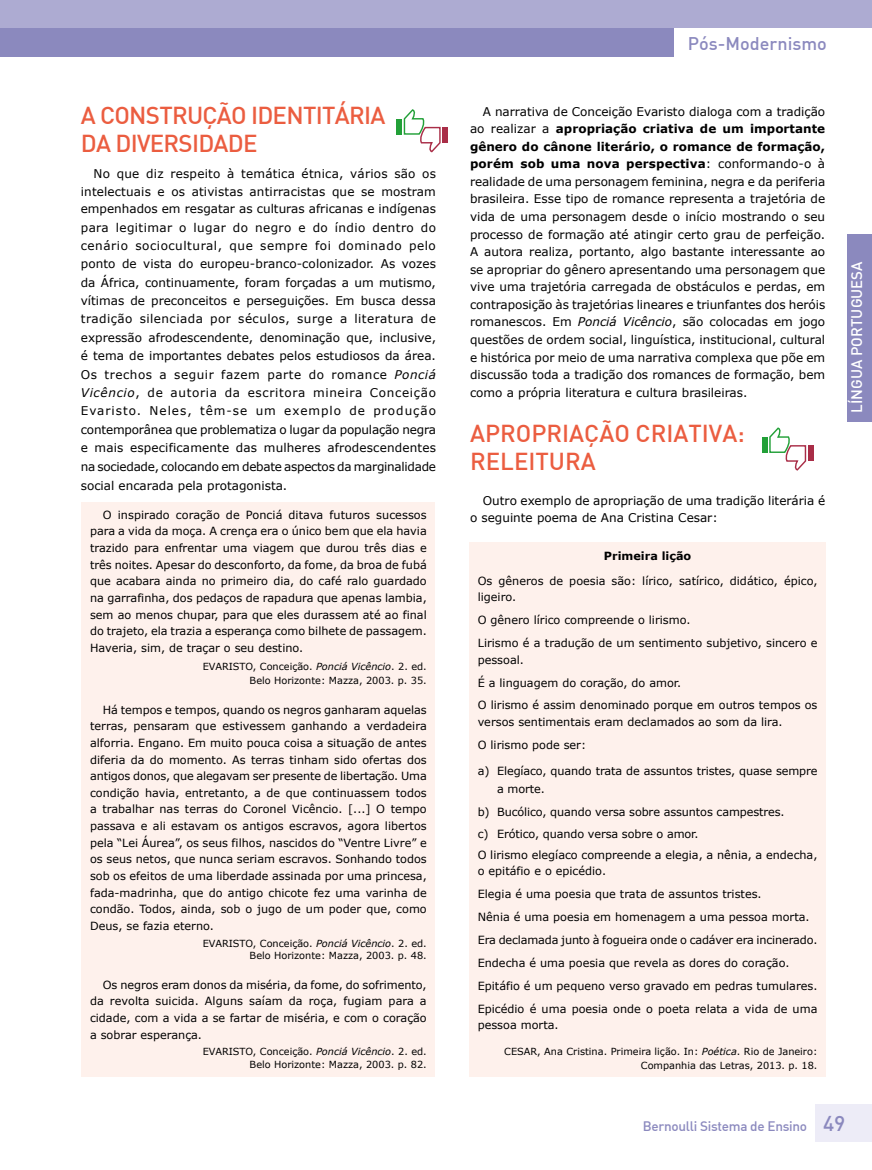
<style>
.page{position:relative;width:872px;height:1170px;background:#fff}
.page>*{position:absolute;margin:0;border:0;box-sizing:border-box;transform-origin:0 0}
.t1{font:500 24px/28.2px "DIN";letter-spacing:-.03em;color:#eb5d40}
.t2{font:500 24px/28px "DIN";color:#eb5d40}
.t3{font:500 18px "DIN";color:#8b89be}
.t4{font:500 15px "DIN";color:#fff}
.t5{font:500 13.5px "DIN Alternate";letter-spacing:-.02em;color:#8b89be}
.t6{font:12px/18.3px "Verdana";color:#000;text-align:justify}
.t7{font:11.25px/16.6px "Verdana";color:#000}
.t8{font:700 11.25px "Verdana";color:#000}
.t9{font:9.75px/12.5px "Verdana";color:#000;text-align:right}
.s1{font-style:italic}
.s2{font-weight:700}
.s3{font-family:"DIN";font-size:21px}
</style>
<div class="page">
<div style="left:0;top:28px;width:673px;height:28px;background:#8b89be"></div>
<div style="left:0;top:0;width:872px;height:28px;background:#adabd2"></div>
<div style="left:847px;top:234px;width:25px;height:187px;background:#8b89be"></div>
<div style="left:815px;top:1104px;width:57px;height:37px;background:#edecf7"></div>
<div style="left:81px;top:501px;width:354px;height:575px;background:#fef1ec"></div>
<div style="left:396px;top:119px;width:6px;height:16px;background:#22a038"></div>
<svg style="left:403px;top:110px;width:38px;height:42px"></svg>
<div style="left:442px;top:127px;width:6px;height:15px;background:#a92d47"></div>
<div style="left:469px;top:542px;width:357px;height:535px;background:#fef1ec"></div>
<div style="left:762px;top:437px;width:5px;height:16px;background:#22a038"></div>
<svg style="left:769px;top:428px;width:38px;height:42px"></svg>
<div style="left:808px;top:445px;width:5px;height:15px;background:#a92d47"></div>
<h1 class="t1" style="left:81px;top:100px;width:306px">A CONSTRUÇÃO IDENTITÁRIA<br>DA DIVERSIDADE</h1>
<p class="t6" style="left:81px;top:164px;width:357px;text-indent:13px">No que diz respeito à temática étnica, vários são os intelectuais e os ativistas antirracistas que se mostram empenhados em resgatar as culturas africanas e indígenas para legitimar o lugar do negro e do índio dentro do cenário sociocultural, que sempre foi dominado pelo ponto de vista do europeu-branco-colonizador. As vozes da África, continuamente, foram forçadas a um mutismo, vítimas de preconceitos e perseguições. Em busca dessa tradição silenciada por séculos, surge a literatura de expressão afrodescendente, denominação que, inclusive, é tema de importantes debates pelos estudiosos da área.<br>Os trechos a seguir fazem parte do romance <span class="s1">Ponciá Vicêncio</span>, de autoria da escritora mineira Conceição Evaristo. Neles, têm-se um exemplo de produção contemporânea que problematiza o lugar da população negra e mais especificamente das mulheres afrodescendentes na sociedade, colocando em debate aspectos da marginalidade social encarada pela protagonista.</p>
<p class="t7" style="left:90px;top:506px;width:338px;text-align:justify;text-indent:13px">O inspirado coração de Ponciá ditava futuros sucessos para a vida da moça. A crença era o único bem que ela havia trazido para enfrentar uma viagem que durou três dias e três noites. Apesar do desconforto, da fome, da broa de fubá que acabara ainda no primeiro dia, do café ralo guardado na garrafinha, dos pedaços de rapadura que apenas lambia, sem ao menos chupar, para que eles durassem até ao final do trajeto, ela trazia a esperança como bilhete de passagem.<br>Haveria, sim, de traçar o seu destino.</p>
<p class="t9" style="left:203px;top:659px;width:225px;line-height:14px">EVARISTO, Conceição. <span class="s1">Ponciá Vicêncio</span>. 2. ed.<br>Belo Horizonte: Mazza, 2003. p. 35.</p>
<p class="t7" style="left:90px;top:701px;width:338px;text-align:justify;text-indent:13px">Há tempos e tempos, quando os negros ganharam aquelas terras, pensaram que estivessem ganhando a verdadeira alforria. Engano. Em muito pouca coisa a situação de antes diferia da do momento. As terras tinham sido ofertas dos antigos donos, que alegavam ser presente de libertação. Uma condição havia, entretanto, a de que continuassem todos a trabalhar nas terras do Coronel Vicêncio. [...] O tempo passava e ali estavam os antigos escravos, agora libertos pela “Lei Áurea”, os seus filhos, nascidos do “Ventre Livre” e os seus netos, que nunca seriam escravos. Sonhando todos sob os efeitos de uma liberdade assinada por uma princesa, fada-madrinha, que do antigo chicote fez uma varinha de condão. Todos, ainda, sob o jugo de um poder que, como Deus, se fazia eterno.</p>
<p class="t9" style="left:203px;top:936px;width:225px">EVARISTO, Conceição. <span class="s1">Ponciá Vicêncio</span>. 2. ed.<br>Belo Horizonte: Mazza, 2003. p. 48.</p>
<p class="t7" style="left:90px;top:975px;width:338px;text-align:justify;text-indent:13px">Os negros eram donos da miséria, da fome, do sofrimento, da revolta suicida. Alguns saíam da roça, fugiam para a cidade, com a vida a se fartar de miséria, e com o coração a sobrar esperança.</p>
<p class="t9" style="left:203px;top:1045px;width:225px">EVARISTO, Conceição. <span class="s1">Ponciá Vicêncio</span>. 2. ed.<br>Belo Horizonte: Mazza, 2003. p. 82.</p>
<h2 class="t3" style="left:688px;top:32px;width:140px">Pós-Modernismo</h2>
<p class="t6" style="left:470px;top:102px;width:357px;line-height:17.5px;text-indent:13px">A narrativa de Conceição Evaristo dialoga com a tradição ao realizar a <span class="s2">apropriação criativa de um importante gênero do cânone literário, o romance de formação, porém sob uma nova perspectiva</span>: conformando-o à realidade de uma personagem feminina, negra e da periferia brasileira. Esse tipo de romance representa a trajetória de vida de uma personagem desde o início mostrando o seu processo de formação até atingir certo grau de perfeição.<br>A autora realiza, portanto, algo bastante interessante ao se apropriar do gênero apresentando uma personagem que vive uma trajetória carregada de obstáculos e perdas, em contraposição às trajetórias lineares e triunfantes dos heróis romanescos. Em <span class="s1">Ponciá Vicêncio</span>, são colocadas em jogo questões de ordem social, linguística, institucional, cultural e histórica por meio de uma narrativa complexa que põe em discussão toda a tradição dos romances de formação, bem como a própria literatura e cultura brasileiras.</p>
<h1 class="t2" style="left:470px;top:418px;width:276px">APROPRIAÇÃO CRIATIVA:<br>RELEITURA</h1>
<p class="t6" style="left:470px;top:491px;width:357px;line-height:17.5px;text-indent:13px">Outro exemplo de apropriação de uma tradição literária é o seguinte poema de Ana Cristina Cesar:</p>
<p class="t8" style="left:604px;top:547px;width:89px">Primeira lição</p>
<p class="t7" style="left:478px;top:572px;width:341px">Os gêneros de poesia são: lírico, satírico, didático, épico, ligeiro.</p>
<p class="t7" style="left:478px;top:608px;width:341px;line-height:23px">O gênero lírico compreende o lirismo.<br>Lirismo é a tradução de um sentimento subjetivo, sincero e</p>
<p class="t7" style="left:478px;top:648px;width:341px;line-height:23px">pessoal.<br>É a linguagem do coração, do amor.<br>O lirismo é assim denominado porque em outros tempos os</p>
<p class="t7" style="left:478px;top:710px;width:306px;line-height:23px">versos sentimentais eram declamados ao som da lira.<br>O lirismo pode ser:</p>
<p class="t7" style="left:497px;top:762px;width:322px;line-height:18px;text-indent:-19px">a) Elegíaco, quando trata de assuntos tristes, quase sempre a morte.</p>
<p class="t7" style="left:478px;top:800px;width:308px;line-height:22.2px">b) Bucólico, quando versa sobre assuntos campestres. c) Erótico, quando versa sobre o amor.</p>
<p class="t7" style="left:478px;top:846px;width:341px">O lirismo elegíaco compreende a elegia, a nênia, a endecha, o epitáfio e o epicédio.</p>
<p class="t7" style="left:478px;top:882px;width:341px;line-height:23px">Elegia é uma poesia que trata de assuntos tristes.<br>Nênia é uma poesia em homenagem a uma pessoa morta.<br>Era declamada junto à fogueira onde o cadáver era incinerado.<br>Endecha é uma poesia que revela as dores do coração.<br>Epitáfio é um pequeno verso gravado em pedras tumulares.<br>Epicédio é uma poesia onde o poeta relata a vida de uma</p>
<p class="t7" style="left:478px;top:1016px;width:82px">pessoa morta.</p>
<p class="t9" style="left:504px;top:1044px;width:315px;line-height:13.5px">CESAR, Ana Cristina. Primeira lição. In: <span class="s1">Poética</span>. Rio de Janeiro:<br>Companhia das Letras, 2013. p. 18.</p>
<h3 class="t4" style="left:847px;top:412px;width:153px;rotate:-90deg">LÍNGUA PORTUGUESA</h3>
<p class="t5" style="left:643px;top:1117px;width:204px">Bernoulli Sistema de Ensino <span class="s3">49</span></p>
</div>
